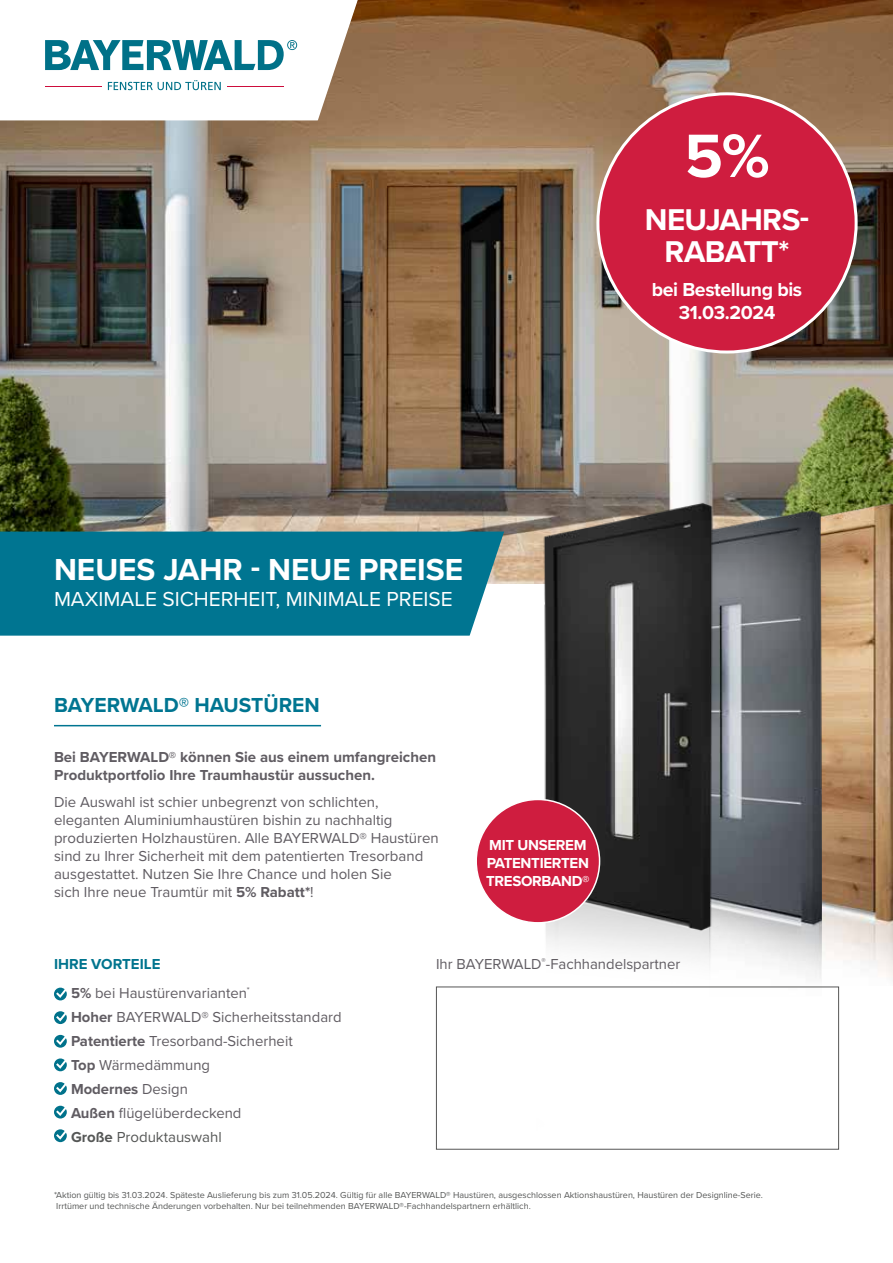
<style>
.page{position:relative;width:893px;height:1263px;background:#fff}
.page>*{position:absolute;margin:0;border:0;box-sizing:border-box;transform-origin:0 0}
.t1{font:700 63.45px "Proxima Nova";color:#fff}
.t2{font:700 31.5px "Proxima Nova";color:#fff}
.t3{font:700 31.2px/31.5px "Proxima Nova";letter-spacing:-.02em;color:#fff;text-align:center}
.t4{font:21px "Proxima Nova";color:#fff}
.t5{font:700 21px "Proxima Nova";color:#007591}
.t6{font:700 19.5px/23.4px "Proxima Nova";letter-spacing:-.02em;color:#fff;text-align:center}
.t7{font:15px/24px "Proxima Nova";color:#605c62}
.t8{font:700 15px/18px "Proxima Nova";color:#605c62}
.t9{font:700 15px/18px "Proxima Nova";letter-spacing:-.02em;color:#fff}
.t10{font:700 15px "Proxima Nova";color:#00748e}
.t11{font:9px/10.8px "Proxima Nova";color:#555756}
.s1{font-weight:700}
.s2{font-weight:700;color:#555756}
.s3{color:#555756}
</style>
<div class="page">
<img style="left:0;top:0;width:893px;height:584px">
<img style="left:820px;top:494px;width:73px;height:484px">
<svg style="left:0;top:0;width:358px;height:120px"></svg>
<hr style="left:54px;top:725px;width:267px;height:1px;background:#007591">
<div style="left:54px;top:988px;width:13px;height:12px;background:#00728b;border-radius:50%"></div>
<svg style="left:54px;top:987px;width:13px;height:12px"></svg>
<svg style="left:54px;top:1011px;width:13px;height:12px"></svg>
<svg style="left:54px;top:1034px;width:13px;height:13px"></svg>
<svg style="left:54px;top:1058px;width:13px;height:12px"></svg>
<svg style="left:54px;top:1082px;width:13px;height:12px"></svg>
<div style="left:54px;top:1106px;width:13px;height:12px;background:#00728b;border-radius:50%"></div>
<svg style="left:54px;top:1105px;width:13px;height:12px"></svg>
<svg style="left:54px;top:1129px;width:13px;height:12px"></svg>
<img style="left:719px;top:495px;width:102px;height:484px">
<img style="left:536px;top:477px;width:183px;height:673px">
<div style="left:476px;top:799px;width:124px;height:124px;background:#cf1d3f;border-radius:50%"></div>
<div style="left:475px;top:799px;width:125px;height:124px;border:2px solid #fff;border-radius:50%"></div>
<div style="left:0;top:531px;width:504px;height:105px;background:#007591"></div>
<div style="left:598px;top:94px;width:258px;height:258px;background:#cf1d3f;border-radius:50%"></div>
<h1 class="t1" style="left:684px;top:108px;width:87px">5%</h1>
<h3 class="t3" style="left:645px;top:203px;width:166px">NEUJAHRS-<br>RABATT*</h3>
<h3 class="t6" style="left:652px;top:277px;width:152px">bei Bestellung bis<br>31.03.2024</h3>
<h2 class="t2" style="left:54px;top:546px;width:411px">NEUES JAHR - NEUE PREISE</h2>
<h3 class="t4" style="left:54px;top:583px;width:400px">MAXIMALE SICHERHEIT, MINIMALE PREISE</h3>
<h3 class="t5" style="left:54px;top:689px;width:267px">BAYERWALD® HAUSTÜREN</h3>
<p class="t8" style="left:54px;top:748px;width:384px">Bei BAYERWALD® können Sie aus einem umfangreichen<br>Produktportfolio Ihre Traumhaustür aussuchen.</p>
<p class="t7" style="left:54px;top:793px;width:386px;line-height:18px">Die Auswahl ist schier unbegrenzt von schlichten, eleganten Aluminiumhaustüren bishin zu nachhaltig produzierten Holzhaustüren. Alle BAYERWALD® Haustüren sind zu Ihrer Sicherheit mit dem patentierten Tresorband ausgestattet. Nutzen Sie Ihre Chance und holen Sie<br>sich Ihre neue Traumtür mit <span class="s1">5% Rabatt*</span>!</p>
<p class="t9" style="left:486px;top:835px;width:105px">MIT UNSEREM<br>PATENTIERTEN<br>TRESORBAND®</p>
<p class="t10" style="left:54px;top:952px;width:108px">IHRE VORTEILE</p>
<p class="t7" style="left:71px;top:981px;width:272px"><span class="s1">5%</span> bei Haustürenvarianten<sup>*<br></sup><span class="s1">Hoher</span> BAYERWALD® Sicherheitsstandard<br><span class="s1">Patentierte</span> Tresorband-Sicherheit<br><span class="s1">Top</span> Wärmedämmung<br><span class="s1">Modernes</span> Design<br><span class="s1">Außen</span> flügelüberdeckend<br><span class="s2">Große</span> <span class="s3">Produktauswahl</span></p>
<p class="t7" style="left:436px;top:951px;width:246px">Ihr BAYERWALD<sup>®</sup>-Fachhandelspartner</p>
<p class="t11" style="left:54px;top:1189px;width:710px">*Aktion gültig bis 31.03.2024. Späteste Auslieferung bis zum 31.05.2024. Gültig für alle BAYERWALD® Haustüren, ausgeschlossen Aktionshaustüren, Haustüren der Designline-Serie.<br>Irrtümer und technische Änderungen vorbehalten. Nur bei teilnehmenden BAYERWALD®-Fachhandelspartnern erhältlich.</p>
</div>
